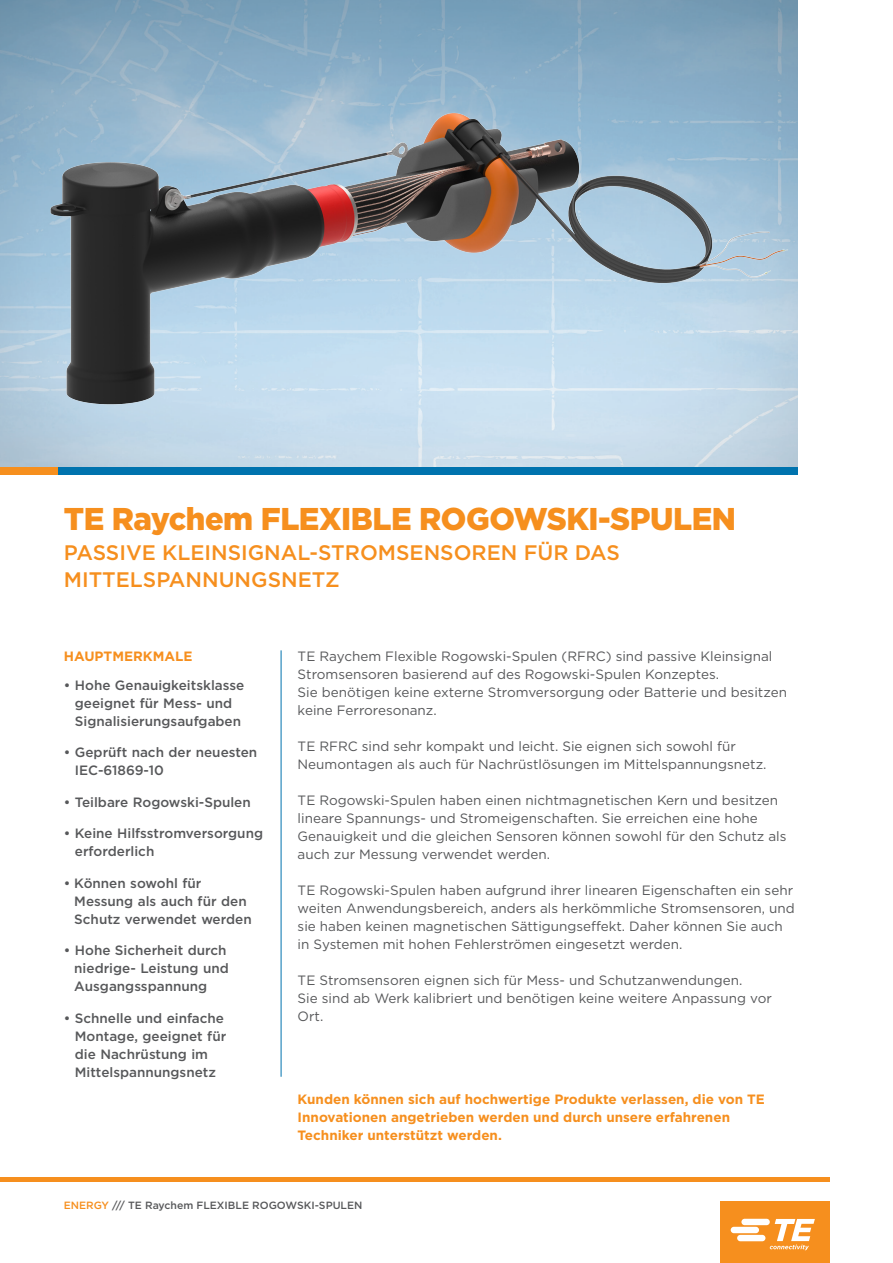
<style>
.page{position:relative;width:893px;height:1263px;background:#fff}
.page>*{position:absolute;margin:0;border:0;box-sizing:border-box;transform-origin:0 0}
.Cover_-_Main_Headlin{font:900 31.5px "Gotham";letter-spacing:-.015em;color:#f68f1e}
.a_RAYCHEM_product{font:500 21px/27px "Gotham";color:#f68f1e}
.Main_Body_Copy{font:13.5px/18px "Gotham";color:#57585a}
.Key_Features_-_Bulle{font:500 13.5px/18px "Gotham";color:#57585a}
.Cover_-_Closing_Copy{font:700 13.5px/18px "Gotham";color:#f68f1e}
.KEY_FEATURE__TITLE{font:700 13.5px "Gotham";color:#f68f1e}
.WP_Footer_Info{font:500 10.5px "Gotham";color:#57585a}
.s1{color:#f68f1e}
</style>
<div class="page">
<hr style="left:281px;top:650px;width:1px;height:427px;background:#0073ae">
<div style="left:0;top:466px;width:58px;height:9px;background:#f68f1e"></div>
<div style="left:58px;top:466px;width:739px;height:9px;background:#0073ae"></div>
<hr style="left:0;top:1178px;width:829px;height:4px;background:#f68f1e">
<div style="left:720px;top:1201px;width:109px;height:62px;background:#f68f1e"></div>
<svg style="left:731px;top:1219px;width:84px;height:31px"></svg>
<img style="left:0;top:0;width:798px;height:472px">
<p class="Cover_-_Main_Headlin" style="left:64px;top:497px;width:674px">TE Raychem FLEXIBLE ROGOWSKI-SPULEN</p>
<p class="a_RAYCHEM_product" style="left:64px;top:539px;width:558px">PASSIVE KLEINSIGNAL-STROMSENSOREN FÜR DAS<br>MITTELSPANNUNGSNETZ</p>
<p class="KEY_FEATURE__TITLE" style="left:64px;top:647px;width:130px">HAUPTMERKMALE</p>
<p class="Main_Body_Copy" style="left:298px;top:647px;width:491px">TE Raychem Flexible Rogowski-Spulen (RFRC) sind passive Kleinsignal Stromsensoren basierend auf des Rogowski-Spulen Konzeptes.<br>Sie benötigen keine externe Stromversorgung oder Batterie und besitzen keine Ferroresonanz.</p>
<p class="Main_Body_Copy" style="left:298px;top:737px;width:470px">TE RFRC sind sehr kompakt und leicht. Sie eignen sich sowohl für<br>Neumontagen als auch für Nachrüstlösungen im Mittelspannungsnetz.</p>
<p class="Main_Body_Copy" style="left:298px;top:791px;width:490px">TE Rogowski-Spulen haben einen nichtmagnetischen Kern und besitzen lineare Spannungs- und Stromeigenschaften. Sie erreichen eine hohe Genauigkeit und die gleichen Sensoren können sowohl für den Schutz als auch zur Messung verwendet werden.</p>
<p class="Main_Body_Copy" style="left:298px;top:881px;width:498px">TE Rogowski-Spulen haben aufgrund ihrer linearen Eigenschaften ein sehr weiten Anwendungsbereich, anders als herkömmliche Stromsensoren, und sie haben keinen magnetischen Sättigungseffekt. Daher können Sie auch in Systemen mit hohen Fehlerströmen eingesetzt werden.</p>
<p class="Main_Body_Copy" style="left:298px;top:971px;width:476px">TE Stromsensoren eignen sich für Mess- und Schutzanwendungen.<br>Sie sind ab Werk kalibriert und benötigen keine weitere Anpassung vor<br>Ort.</p>
<p class="Key_Features_-_Bulle" style="left:64px;top:676px;width:182px;text-align:center">• Hohe Genauigkeitsklasse geeignet für Mess- und<br>Signalisierungsaufgaben</p>
<p class="Key_Features_-_Bulle" style="left:75px;top:743px;width:184px;text-indent:-11px">• Geprüft nach der neuesten<br>IEC-61869-10</p>
<p class="Key_Features_-_Bulle" style="left:64px;top:793px;width:189px">• Teilbare Rogowski-Spulen</p>
<p class="Key_Features_-_Bulle" style="left:75px;top:824px;width:190px;text-indent:-11px">• Keine Hilfsstromversorgung erforderlich</p>
<p class="Key_Features_-_Bulle" style="left:74px;top:874px;width:179px;text-indent:-11px">• Können sowohl für<br>Messung als auch für den<br>Schutz verwendet werden</p>
<p class="Key_Features_-_Bulle" style="left:74px;top:941px;width:156px;text-indent:-11px">• Hohe Sicherheit durch niedrige- Leistung und<br>Ausgangsspannung</p>
<p class="Key_Features_-_Bulle" style="left:75px;top:1009px;width:153px;text-indent:-11px">• Schnelle und einfache<br>Montage, geeignet für die Nachrüstung im<br>Mittelspannungsnetz</p>
<p class="Cover_-_Closing_Copy" style="left:298px;top:1090px;width:469px">Kunden können sich auf hochwertige Produkte verlassen, die von TE<br>Innovationen angetrieben werden und durch unsere erfahrenen<br>Techniker unterstützt werden.</p>
<p class="WP_Footer_Info" style="left:64px;top:1198px;width:300px"><span class="s1">ENERGY</span> /// TE Raychem FLEXIBLE ROGOWSKI-SPULEN</p>
</div>
